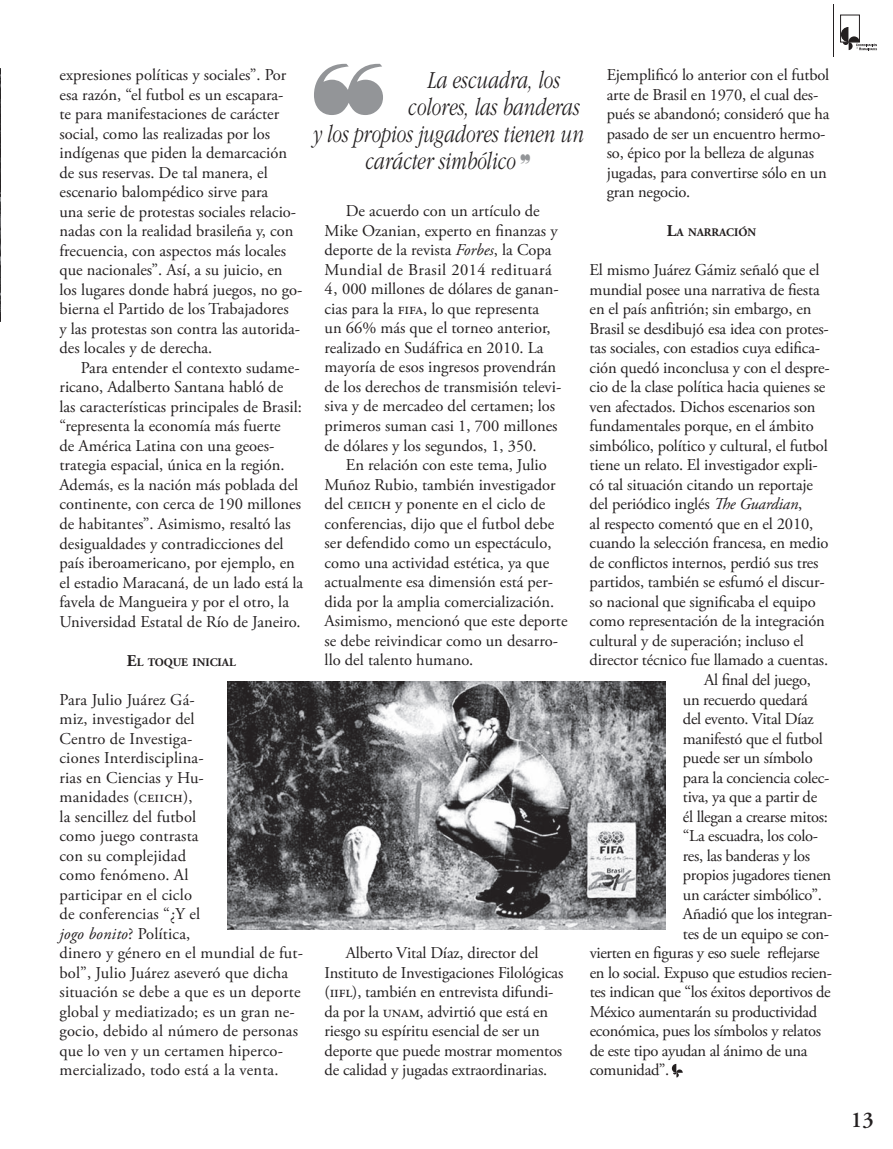
<style>
.page{position:relative;width:893px;height:1149px;background:#fff}
.page>*{position:absolute;margin:0;border:0;box-sizing:border-box;transform-origin:0 0}
.t1{font:italic 300 25.5px "Garamond";color:#231f20;scale:.75 1}
.t2{font:600 22.5px "Adobe Garamond";color:#231f20}
.t3{font:16.5px/19.5px "Adobe Garamond Pro";letter-spacing:-.005em;color:#231f20}
.t4{font:700 11.55px "Adobe Garamond";color:#231f20}
.s1{font-size:16.5px}
.s2{font-style:italic}
.s3{color:#939598}
</style>
<div class="page">
<div style="left:840px;top:15px;width:20px;height:27px;border:1px solid #231f20"></div>
<svg style="left:841px;top:27px;width:36px;height:23px"></svg>
<svg style="left:314px;top:64px;width:69px;height:51px"></svg>
<svg style="left:672px;top:1064px;width:11px;height:13px"></svg>
<hr style="left:833px;top:4px;width:1px;height:52px;background:#231f20">
<img style="left:0;top:68px;width:1px;height:253px">
<img style="left:227px;top:681px;width:439px;height:247px">
<p class="t3" style="left:60px;top:66px;width:244px">expresiones políticas y sociales”. Por esa razón, “el futbol es un escapara-<br>te para manifestaciones de carácter social, como las realizadas por los indígenas que piden la demarcación de sus reservas. De tal manera, el escenario balompédico sirve para<br>una serie de protestas sociales relacio&shy;nadas con la realidad brasileña y, con frecuencia, con aspectos más locales que nacionales”. Así, a su juicio, en los lugares donde habrá juegos, no go&shy;bierna el Partido de los Trabajadores<br>y las protestas son contra las autorida&shy;des locales y de derecha.</p>
<p class="t3" style="left:60px;top:359px;width:245px;text-indent:21px">Para entender el contexto sudame&shy;ricano, Adalberto Santana habló de las características principales de Brasil: “representa la economía más fuerte<br>de América Latina con una geoes&shy;trategia espacial, única en la región.<br>Además, es la nación más poblada del continente, con cerca de 190 millones de habitantes”. Asimismo, resaltó las desigualdades y contradicciones del país iberoamericano, por ejemplo, en el estadio Maracaná, de un lado está la favela de Mangueira y por el otro, la Universidad Estatal de Río de Janeiro.</p>
<p class="t4" style="left:127px;top:657px;width:110px"><span class="s1">E</span>L TOQUE INICIAL</p>
<p class="t3" style="left:60px;top:690px;width:245px">Para Julio Juárez Gá-<br>miz, investigador del<br>Centro de Investiga-<br>ciones Interdisciplina-<br>rias en Ciencias y Hu-<br>manidades (ceiich),<br>la sencillez del futbol<br>como juego contrasta<br>con su complejidad<br>como fenómeno. Al<br>participar en el ciclo<br>de conferencias “¿Y el<br><span class="s2">jogo bonito</span>? Política,<br>dinero y género en el mundial de fut&shy;bol”, Julio Juárez aseveró que dicha situación se debe a que es un deporte global y mediatizado; es un gran ne&shy;gocio, debido al número de personas que lo ven y un certamen hiperco&shy;mercializado, todo está a la venta.</p>
<p class="t3" style="left:607px;top:67px;width:224px">Ejemplificó lo anterior con el futbol arte de Brasil en 1970, el cual des&shy;pués se abandonó; consideró que ha pasado de ser un encuentro hermo&shy;so, épico por la belleza de algunas jugadas, para convertirse sólo en un gran negocio.</p>
<p class="t4" style="left:667px;top:228px;width:91px"><span class="s1">L</span>A NARRACIÓN</p>
<p class="t3" style="left:590px;top:261px;width:231px">El mismo Juárez Gámiz señaló que el</p>
<p class="t3" style="left:590px;top:281px;width:232px">mundial posee una narrativa de fiesta</p>
<p class="t3" style="left:590px;top:300px;width:223px">en el país anfitrión; sin embargo, en</p>
<p class="t3" style="left:590px;top:320px;width:241px">Brasil se desdibujó esa idea con protes-</p>
<p class="t3" style="left:590px;top:339px;width:232px">tas sociales, con estadios cuya edifica-</p>
<p class="t3" style="left:590px;top:359px;width:242px">ción quedó inconclusa y con el despre-</p>
<p class="t3" style="left:590px;top:378px;width:237px">cio de la clase política hacia quienes se</p>
<p class="t3" style="left:590px;top:398px;width:227px">ven afectados. Dichos escenarios son</p>
<p class="t3" style="left:590px;top:417px;width:226px">fundamentales porque, en el ámbito</p>
<p class="t3" style="left:590px;top:437px;width:240px">simbólico, político y cultural, el futbol</p>
<p class="t3" style="left:590px;top:456px;width:230px">tiene un relato. El investigador expli-</p>
<p class="t3" style="left:590px;top:476px;width:225px">có tal situación citando un reportaje</p>
<p class="t3" style="left:590px;top:495px;width:214px">del periódico inglés <span class="s2">The Guardian</span>,</p>
<p class="t3" style="left:590px;top:515px;width:225px">al respecto comentó que en el 2010,</p>
<p class="t3" style="left:590px;top:534px;width:240px">cuando la selección francesa, en medio</p>
<p class="t3" style="left:590px;top:554px;width:230px">de conflictos internos, perdió sus tres</p>
<p class="t3" style="left:590px;top:573px;width:237px">partidos, también se esfumó el discur-</p>
<p class="t3" style="left:590px;top:593px;width:228px">so nacional que significaba el equipo</p>
<p class="t3" style="left:590px;top:612px;width:237px">como representación de la integración</p>
<p class="t3" style="left:590px;top:632px;width:216px">cultural y de superación; incluso el</p>
<p class="t3" style="left:590px;top:651px;width:240px">director técnico fue llamado a cuentas.</p>
<p class="t3" style="left:704px;top:671px;width:108px">Al final del juego,</p>
<p class="t3" style="left:683px;top:690px;width:126px">un recuerdo quedará</p>
<p class="t3" style="left:683px;top:710px;width:132px">del evento. Vital Díaz</p>
<p class="t3" style="left:683px;top:729px;width:141px">manifestó que el futbol</p>
<p class="t3" style="left:683px;top:749px;width:131px">puede ser un símbolo</p>
<p class="t3" style="left:683px;top:768px;width:148px">para la conciencia colec-</p>
<p class="t3" style="left:683px;top:788px;width:136px">tiva, ya que a partir de</p>
<p class="t3" style="left:683px;top:807px;width:147px">él llegan a crearse mitos:</p>
<p class="t3" style="left:683px;top:827px;width:137px">“La escuadra, los colo-</p>
<p class="t3" style="left:683px;top:846px;width:129px">res, las banderas y los</p>
<p class="t3" style="left:683px;top:866px;width:150px">propios jugadores tienen</p>
<p class="t3" style="left:683px;top:885px;width:140px">un carácter simbólico”.</p>
<p class="t3" style="left:683px;top:905px;width:151px">Añadió que los integran-</p>
<p class="t3" style="left:683px;top:924px;width:148px">tes de un equipo se con-</p>
<p class="t3" style="left:590px;top:944px;width:232px">vierten en figuras y eso suele reflejarse</p>
<p class="t3" style="left:590px;top:963px;width:244px">en lo social. Expuso que estudios recien-</p>
<p class="t3" style="left:590px;top:983px;width:243px">tes indican que “los éxitos deportivos de</p>
<p class="t3" style="left:590px;top:1002px;width:229px">México aumentarán su productividad</p>
<p class="t3" style="left:590px;top:1022px;width:233px">económica, pues los símbolos y relatos</p>
<p class="t3" style="left:590px;top:1041px;width:219px">de este tipo ayudan al ánimo de una</p>
<p class="t3" style="left:590px;top:1061px;width:81px">comunidad”.</p>
<h1 class="t1" style="left:427px;top:70px;width:178px">La escuadra, los</h1>
<h1 class="t1" style="left:407px;top:97px;width:230px">colores, las banderas</h1>
<h1 class="t1" style="left:312px;top:124px;width:363px">y los propios jugadores tienen un</h1>
<h1 class="t1" style="left:364px;top:151px;width:223px">carácter simbólico <span class="s3">❞</span></h1>
<p class="t3" style="left:325px;top:203px;width:238px;text-indent:21px">De acuerdo con un artículo de Mike Ozanian, experto en finanzas y deporte de la revista <span class="s2">Forbes</span>, la Copa Mundial de Brasil 2014 redituará 4, 000 millones de dólares de ganan&shy;cias para la fifa, lo que representa<br>un 66% más que el torneo anterior, realizado en Sudáfrica en 2010. La mayoría de esos ingresos provendrán de los derechos de transmisión televi&shy;siva y de mercadeo del certamen; los primeros suman casi 1, 700 millones de dólares y los segundos, 1, 350.</p>
<p class="t3" style="left:325px;top:456px;width:244px;text-indent:21px">En relación con este tema, Julio Muñoz Rubio, también investigador del ceiich y ponente en el ciclo de conferencias, dijo que el futbol debe ser defendido como un espectáculo, como una actividad estética, ya que actualmente esa dimensión está per&shy;dida por la amplia comercialización.<br>Asimismo, mencionó que este deporte se debe reivindicar como un desarro&shy;llo del talento humano.</p>
<p class="t3" style="left:325px;top:944px;width:240px;text-indent:21px">Alberto Vital Díaz, director del Instituto de Investigaciones Filológicas (iifl), también en entrevista difundi&shy;da por la unam, advirtió que está en riesgo su espíritu esencial de ser un deporte que puede mostrar momentos de calidad y jugadas extraordinarias.</p>
<h2 class="t2" style="left:851px;top:1110px;width:24px">13</h2>
</div>
